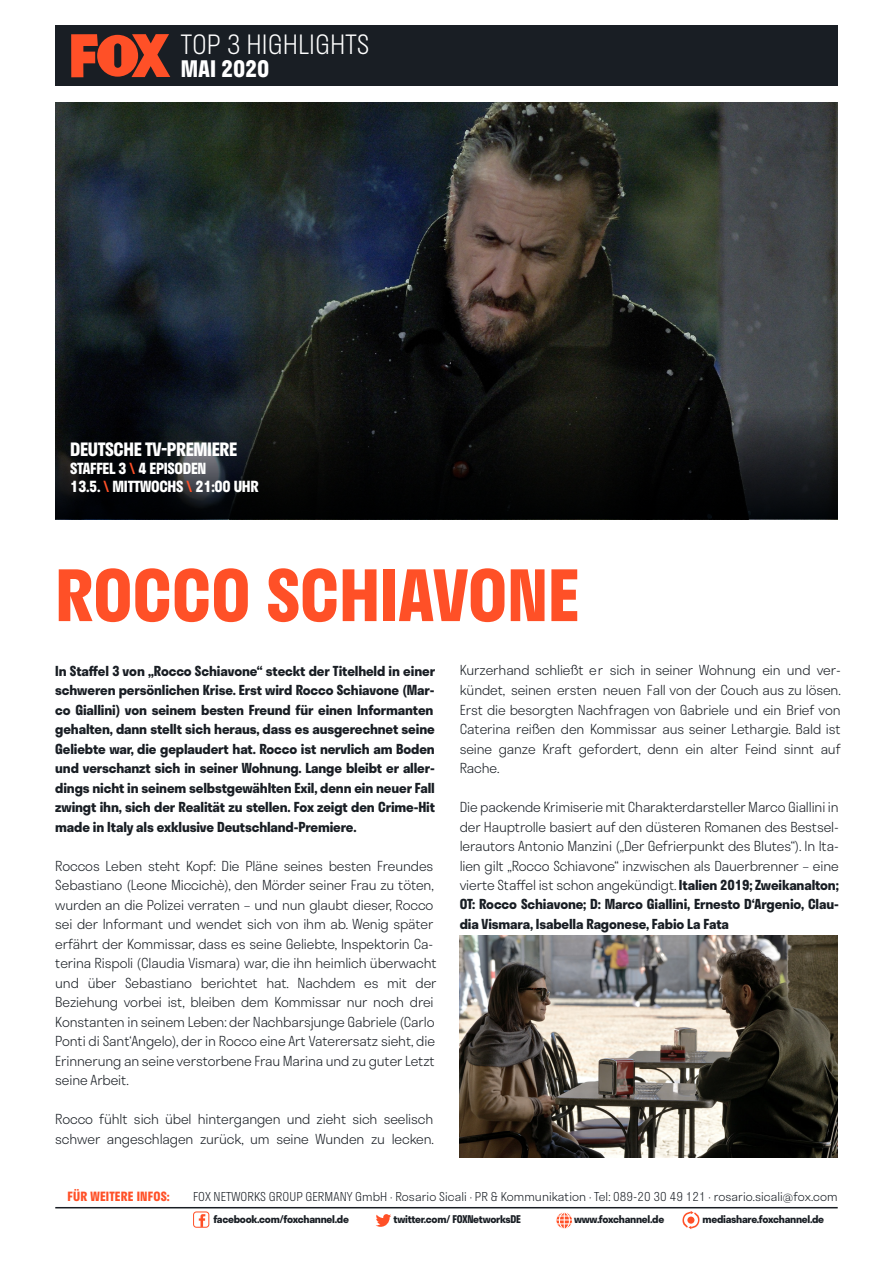
<style>
.page{position:relative;width:893px;height:1263px;background:#fff}
.page>*{position:absolute;margin:0;border:0;box-sizing:border-box;transform-origin:0 0}
.Titel_klein_orange{font:700 69px "Stratos";color:#ff5027}
.Datum{font:300 25.95px "Stratos";color:#fff}
.Datum-2{font:700 22.2px "Stratos";letter-spacing:-.01em;color:#fff}
.Info_Störer{font:700 18px "Stratos";letter-spacing:-.02em;color:#fff}
.Info_Störer-2{font:700 15px "Stratos";letter-spacing:-.02em;color:#fff}
.Einleitung{font:300 13.5px/19.5px "Stratos";letter-spacing:-.01em;color:#191e24}
.Einleitung-2{font:700 13.5px/19.5px "Stratos";letter-spacing:-.01em;color:#191e24}
.t1{font:700 12.45px "Stratos";letter-spacing:.015em;color:#ff5027}
.t2{font:300 12px "Stratos";letter-spacing:.005em;color:#191e24}
.t3{font:700 10.5px "Stratos";letter-spacing:-.025em;color:#191e24}
.s1{color:#ff5027}
.s2{font-weight:700}
</style>
<div class="page">
<hr style="left:55px;top:1207px;width:783px;height:1px;background:#191e24">
<div style="left:193px;top:1211px;width:16px;height:17px;border:1px solid #ff5027;border-radius:3px"></div>
<svg style="left:199px;top:1214px;width:6px;height:13px"></svg>
<svg style="left:376px;top:1214px;width:15px;height:13px"></svg>
<svg style="left:682px;top:1211px;width:18px;height:18px"></svg>
<div style="left:687px;top:1216px;width:7px;height:8px;background:#ff5027;border-radius:50%"></div>
<div style="left:555px;top:1212px;width:18px;height:17px;border:1px solid #fff;border-radius:50%"></div>
<svg style="left:556px;top:1212px;width:17px;height:17px"></svg>
<img style="left:55px;top:102px;width:783px;height:417px">
<svg style="left:55px;top:407px;width:783px;height:111px"></svg>
<img style="left:460px;top:935px;width:378px;height:223px">
<div style="left:55px;top:26px;width:783px;height:60px;background:#191e24"></div>
<svg style="left:71px;top:34px;width:99px;height:43px"></svg>
<p class="Datum" style="left:181px;top:23px;width:190px">TOP 3 HIGHLIGHTS</p>
<p class="Datum-2" style="left:181px;top:51px;width:90px">MAI 2020</p>
<p class="Info_Störer" style="left:70px;top:435px;width:169px">DEUTSCHE TV-PREMIERE</p>
<p class="Info_Störer-2" style="left:70px;top:456px;width:138px">STAFFEL 3 <span class="s1">\</span> 4 EPISODEN</p>
<p class="Info_Störer-2" style="left:70px;top:474px;width:190px">13.5. <span class="s1">\</span> MITTWOCHS <span class="s1">\</span> 21:00 UHR</p>
<p class="Titel_klein_orange" style="left:55px;top:540px;width:525px">ROCCO SCHIAVONE</p>
<p class="Einleitung-2" style="left:55px;top:660px;width:381px">In Staffel 3 von „Rocco Schiavone“ steckt der Titelheld in einer schweren persönlichen Krise. Erst wird Rocco Schiavone (Mar&shy;co Giallini) von seinem besten Freund für einen Informanten gehalten, dann stellt sich heraus, dass es ausgerechnet seine Geliebte war, die geplaudert hat. Rocco ist nervlich am Boden und verschanzt sich in seiner Wohnung. Lange bleibt er aller&shy;dings nicht in seinem selbstgewählten Exil, denn ein neuer Fall zwingt ihn, sich der Realität zu stellen. Fox zeigt den Crime-Hit made in Italy als exklusive Deutschland-Premiere.</p>
<p class="Einleitung" style="left:55px;top:855px;width:383px">Roccos Leben steht Kopf: Die Pläne seines besten Freundes Sebastiano (Leone Miccichè), den Mörder seiner Frau zu töten, wurden an die Polizei verraten – und nun glaubt dieser, Rocco sei der Informant und wendet sich von ihm ab. Wenig später erfährt der Kommissar, dass es seine Geliebte, Inspektorin Ca&shy;terina Rispoli (Claudia Vismara) war, die ihn heimlich überwacht und über Sebastiano berichtet hat. Nachdem es mit der Beziehung vorbei ist, bleiben dem Kommissar nur noch drei Konstanten in seinem Leben: der Nachbarsjunge Gabriele (Carlo Ponti di Sant‘Angelo), der in Rocco eine Art Vaterersatz sieht, die Erinnerung an seine verstorbene Frau Marina und zu guter Letzt seine Arbeit.</p>
<p class="Einleitung" style="left:55px;top:1109px;width:380px">Rocco fühlt sich übel hintergangen und zieht sich seelisch schwer angeschlagen zurück, um seine Wunden zu lecken.</p>
<p class="Einleitung" style="left:460px;top:660px;width:383px;text-align:justify">Kurzerhand schließt er sich in seiner Wohnung ein und ver&shy;kündet, seinen ersten neuen Fall von der Couch aus zu lösen.<br>Erst die besorgten Nachfragen von Gabriele und ein Brief von Caterina reißen den Kommissar aus seiner Lethargie. Bald ist seine ganze Kraft gefordert, denn ein alter Feind sinnt auf Rache.</p>
<p class="Einleitung" style="left:460px;top:797px;width:381px;text-align:justify">Die packende Krimiserie mit Charakterdarsteller Marco Giallini in der Hauptrolle basiert auf den düsteren Romanen des Bestsel&shy;lerautors Antonio Manzini („Der Gefrierpunkt des Blutes“). In Ita&shy;lien gilt „Rocco Schiavone“ inzwischen als Dauerbrenner – eine vierte Staffel ist schon angekündigt. <span class="s2">Italien 2019; Zweikanalton; OT: Rocco Schiavone; D: Marco Giallini, Ernesto D‘Argenio, Clau&shy;dia Vismara, Isabella Ragonese, Fabio La Fata</span></p>
<p class="t1" style="left:68px;top:1186px;width:104px">FÜR WEITERE INFOS:</p>
<p class="t2" style="left:193px;top:1186px;width:646px">FOX NETWORKS GROUP GERMANY GmbH · Rosario Sicali · PR &amp; Kommunikation · Tel: 089-20 30 49 121 · rosario.sicali@fox.com</p>
<p class="t3" style="left:213px;top:1211px;width:137px">facebook.com/foxchannel.de</p>
<p class="t3" style="left:394px;top:1211px;width:129px">twitter.com/ FOXNetworksDE</p>
<p class="t3" style="left:574px;top:1211px;width:92px">www.foxchannel.de</p>
<p class="t3" style="left:702px;top:1211px;width:123px">mediashare.foxchannel.de</p>
</div>
